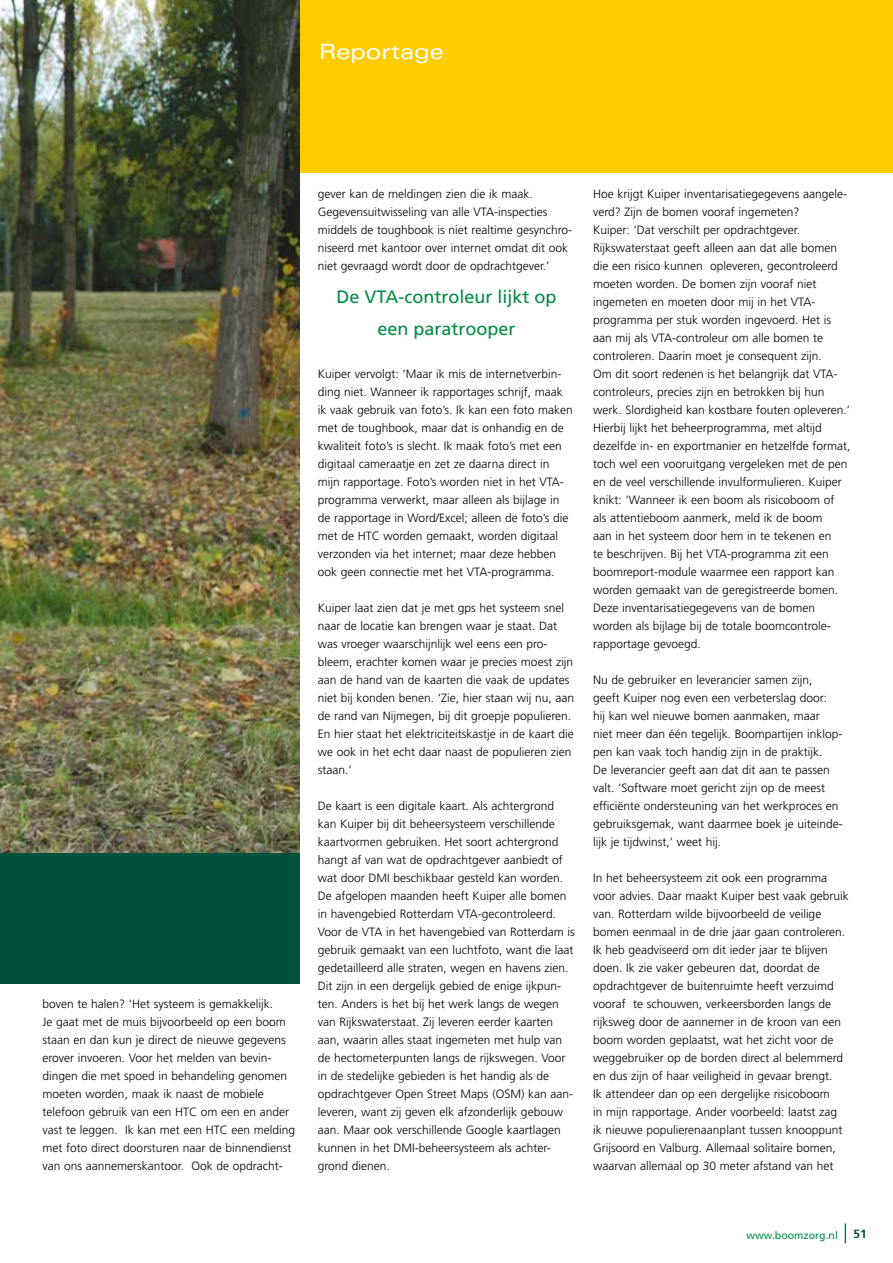
<style>
.page{position:relative;width:893px;height:1263px;background:#fff}
.page>*{position:absolute;margin:0;border:0;box-sizing:border-box;transform-origin:0 0}
.t1{font:expanded 21px "Univers";color:#fff}
.t2{font:18px/31.5px "Frutiger";color:#008b45;text-align:center}
.t3{font:300 12px/18px "Frutiger";color:#000}
.t4{font:700 12px "Frutiger";color:#00523c}
.t5{font:10.5px "Frutiger";color:#008b45}
</style>
<div class="page">
<svg style="left:845px;top:1223px;width:1px;height:20px"></svg>
<div style="left:0;top:0;width:893px;height:172px;background:#fecc00"></div>
<img style="left:0;top:0;width:300px;height:853px">
<div style="left:0;top:853px;width:300px;height:131px;background:#00523c"></div>
<h1 class="t1" style="left:319px;top:40px;width:126px">Reportage</h1>
<p class="t3" style="left:43px;top:995px;width:254px">boven te halen? ‘Het systeem is gemakkelijk.<br>Je gaat met de muis bijvoorbeeld op een boom staan en dan kun je direct de nieuwe gegevens erover invoeren. Voor het melden van bevin&shy;dingen die met spoed in behandeling genomen moeten worden, maak ik naast de mobiele telefoon gebruik van een HTC om een en ander vast te leggen. Ik kan met een HTC een melding met foto direct doorsturen naar de binnendienst van ons aannemerskantoor. Ook de opdracht-</p>
<p class="t3" style="left:318px;top:185px;width:256px">gever kan de meldingen zien die ik maak.<br>Gegevensuitwisseling van alle VTA-inspecties middels de toughbook is niet realtime gesynchro&shy;niseerd met kantoor over internet omdat dit ook niet gevraagd wordt door de opdrachtgever.’</p>
<h2 class="t2" style="left:336px;top:281px;width:222px">De VTA-controleur lijkt op een paratrooper</h2>
<p class="t3" style="left:318px;top:365px;width:257px">Kuiper vervolgt: ‘Maar ik mis de internetverbin&shy;ding niet. Wanneer ik rapportages schrijf, maak ik vaak gebruik van foto’s. Ik kan een foto maken met de toughbook, maar dat is onhandig en de kwaliteit foto’s is slecht. Ik maak foto’s met een digitaal cameraatje en zet ze daarna direct in mijn rapportage. Foto’s worden niet in het VTA&shy;programma verwerkt, maar alleen als bijlage in de rapportage in Word/Excel; alleen de foto’s die met de HTC worden gemaakt, worden digitaal verzonden via het internet; maar deze hebben ook geen connectie met het VTA-programma.</p>
<p class="t3" style="left:318px;top:599px;width:258px">Kuiper laat zien dat je met gps het systeem snel naar de locatie kan brengen waar je staat. Dat was vroeger waarschijnlijk wel eens een pro&shy;bleem, erachter komen waar je precies moest zijn aan de hand van de kaarten die vaak de updates niet bij konden benen. ‘Zie, hier staan wij nu, aan de rand van Nijmegen, bij dit groepje populieren.<br>En hier staat het elektriciteitskastje in de kaart die we ook in het echt daar naast de populieren zien staan.’</p>
<p class="t3" style="left:318px;top:797px;width:259px">De kaart is een digitale kaart. Als achtergrond kan Kuiper bij dit beheersysteem verschillende kaartvormen gebruiken. Het soort achtergrond hangt af van wat de opdrachtgever aanbiedt of wat door DMI beschikbaar gesteld kan worden.<br>De afgelopen maanden heeft Kuiper alle bomen in havengebied Rotterdam VTA-gecontroleerd.<br>Voor de VTA in het havengebied van Rotterdam is gebruik gemaakt van een luchtfoto, want die laat gedetailleerd alle straten, wegen en havens zien.<br>Dit zijn in een dergelijk gebied de enige ijkpun&shy;ten. Anders is het bij het werk langs de wegen van Rijkswaterstaat. Zij leveren eerder kaarten aan, waarin alles staat ingemeten met hulp van de hectometerpunten langs de rijkswegen. Voor in de stedelijke gebieden is het handig als de opdrachtgever Open Street Maps (OSM) kan aan&shy;leveren, want zij geven elk afzonderlijk gebouw aan. Maar ook verschillende Google kaartlagen kunnen in het DMI-beheersysteem als achter&shy;grond dienen.</p>
<p class="t3" style="left:593px;top:185px;width:259px">Hoe krijgt Kuiper inventarisatiegegevens aangele&shy;verd? Zijn de bomen vooraf ingemeten?<br>Kuiper: ‘Dat verschilt per opdrachtgever.<br>Rijkswaterstaat geeft alleen aan dat alle bomen die een risico kunnen opleveren, gecontroleerd moeten worden. De bomen zijn vooraf niet ingemeten en moeten door mij in het VTA&shy;programma per stuk worden ingevoerd. Het is aan mij als VTA-controleur om alle bomen te controleren. Daarin moet je consequent zijn.<br>Om dit soort redenen is het belangrijk dat VTA&shy;controleurs, precies zijn en betrokken bij hun werk. Slordigheid kan kostbare fouten opleveren.’ Hierbij lijkt het beheerprogramma, met altijd dezelfde in- en exportmanier en hetzelfde format, toch wel een vooruitgang vergeleken met de pen en de veel verschillende invulformulieren. Kuiper knikt: ‘Wanneer ik een boom als risicoboom of als attentieboom aanmerk, meld ik de boom<br>aan in het systeem door hem in te tekenen en<br>te beschrijven. Bij het VTA-programma zit een boomreport-module waarmee een rapport kan worden gemaakt van de geregistreerde bomen.<br>Deze inventarisatiegegevens van de bomen worden als bijlage bij de totale boomcontrole&shy;rapportage gevoegd.</p>
<p class="t3" style="left:593px;top:671px;width:251px">Nu de gebruiker en leverancier samen zijn,<br>geeft Kuiper nog even een verbeterslag door:<br>hij kan wel nieuwe bomen aanmaken, maar<br>niet meer dan één tegelijk. Boompartijen inklop&shy;pen kan vaak toch handig zijn in de praktijk.<br>De leverancier geeft aan dat dit aan te passen valt. ‘Software moet gericht zijn op de meest efficiënte ondersteuning van het werkproces en gebruiksgemak, want daarmee boek je uiteinde&shy;lijk je tijdwinst,’ weet hij.</p>
<p class="t3" style="left:593px;top:869px;width:257px">In het beheersysteem zit ook een programma voor advies. Daar maakt Kuiper best vaak gebruik van. Rotterdam wilde bijvoorbeeld de veilige bomen eenmaal in de drie jaar gaan controleren.<br>Ik heb geadviseerd om dit ieder jaar te blijven doen. Ik zie vaker gebeuren dat, doordat de opdrachtgever de buitenruimte heeft verzuimd vooraf te schouwen, verkeersborden langs de rijksweg door de aannemer in de kroon van een boom worden geplaatst, wat het zicht voor de weggebruiker op de borden direct al belemmerd en dus zijn of haar veiligheid in gevaar brengt.<br>Ik attendeer dan op een dergelijke risicoboom<br>in mijn rapportage. Ander voorbeeld: laatst zag ik nieuwe populierenaanplant tussen knooppunt Grijsoord en Valburg. Allemaal solitaire bomen, waarvan allemaal op 30 meter afstand van het</p>
<p class="t5" style="left:746px;top:1229px;width:93px">www.boomzorg.nl</p>
<p class="t4" style="left:853px;top:1227px;width:15px">51</p>
</div>
